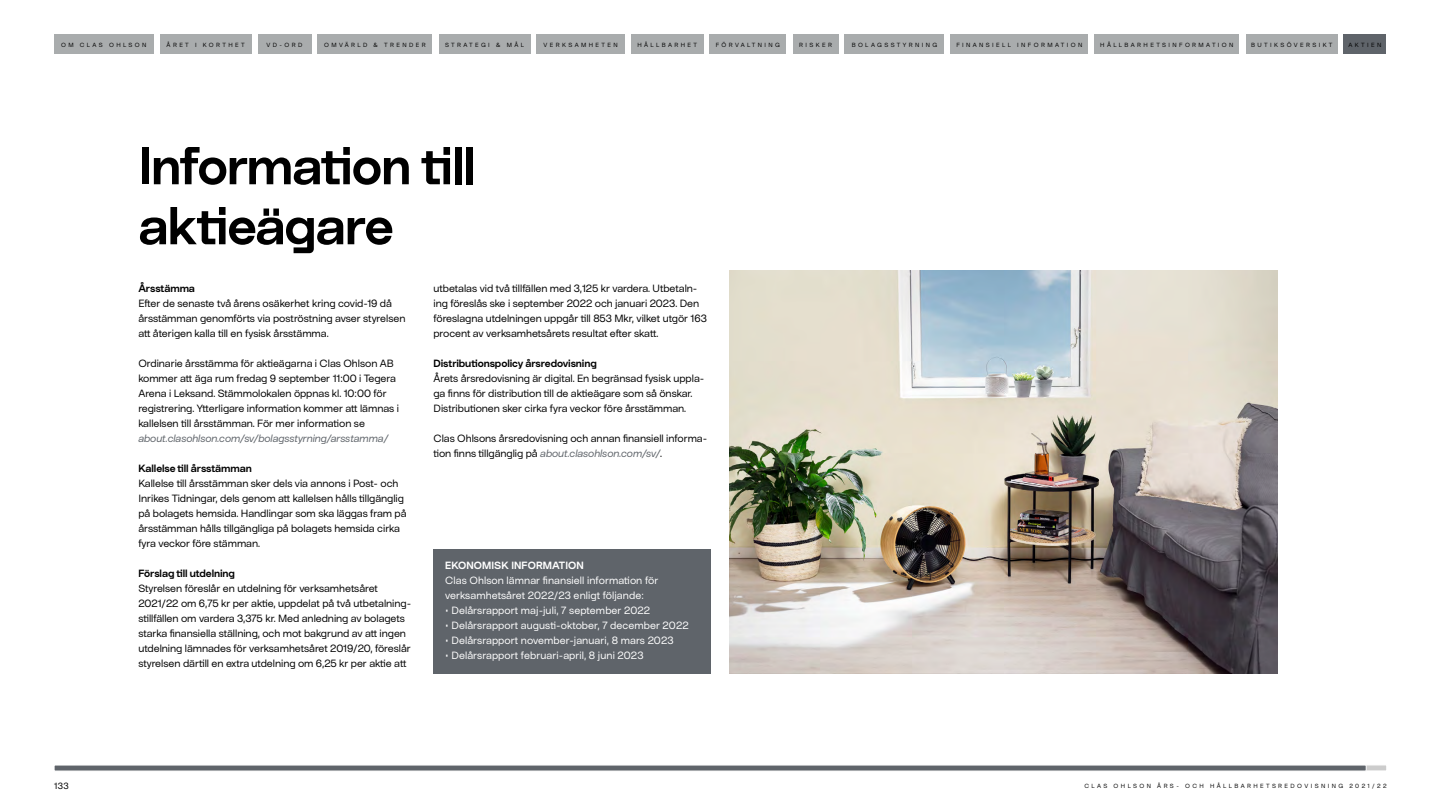
<style>
.page{position:relative;width:1440px;height:810px;background:#fff}
.page>*{position:absolute;margin:0;border:0;box-sizing:border-box;transform-origin:0 0}
.t1{font:700 52.5px/60px "Clas Ohlson Sans";letter-spacing:-.02em;color:#000}
.t2{font:10.5px/15px "Clas Ohlson Sans";color:#000}
.t3{font:10.5px/15px "Clas Ohlson Sans";letter-spacing:.01em;color:#fff}
.t4{font:700 10.5px "Clas Ohlson Sans";letter-spacing:-.005em;color:#000}
.t5{font:italic 10.5px "Clas Ohlson Sans";color:#5f646a}
.t6{font:700 10.5px "Clas Ohlson Sans";letter-spacing:.01em;color:#fff}
.t7{font:9px "Clas Ohlson Sans";color:#000}
.t8{font:6px "Clas Ohlson Sans";letter-spacing:.4em;color:#000}
.s1{font-style:italic;color:#5f646a}
</style>
<div class="page">
<div style="left:54px;top:34px;width:100px;height:20px;background:#a9acad"></div>
<div style="left:258px;top:34px;width:53px;height:20px;background:#a9acad"></div>
<div style="left:160px;top:34px;width:92px;height:20px;background:#a9acad"></div>
<div style="left:318px;top:34px;width:114px;height:20px;background:#a9acad"></div>
<div style="left:631px;top:34px;width:73px;height:20px;background:#a9acad"></div>
<div style="left:710px;top:34px;width:76px;height:20px;background:#a9acad"></div>
<div style="left:845px;top:34px;width:99px;height:20px;background:#a9acad"></div>
<div style="left:439px;top:34px;width:91px;height:20px;background:#a9acad"></div>
<div style="left:537px;top:34px;width:88px;height:20px;background:#a9acad"></div>
<div style="left:950px;top:34px;width:138px;height:20px;background:#a9acad"></div>
<div style="left:1094px;top:34px;width:145px;height:20px;background:#a9acad"></div>
<div style="left:1246px;top:34px;width:92px;height:20px;background:#a9acad"></div>
<div style="left:793px;top:34px;width:46px;height:20px;background:#a9acad"></div>
<img style="left:729px;top:270px;width:548px;height:403px">
<div style="left:434px;top:549px;width:277px;height:125px;background:#5f646a"></div>
<div style="left:1344px;top:34px;width:42px;height:20px;background:#5f646a"></div>
<svg style="left:54px;top:765px;width:1312px;height:6px;background:#7a7e83"></svg>
<p class="t8" style="left:61px;top:41px;width:87px">OM CLAS OHLSON</p>
<p class="t8" style="left:167px;top:41px;width:80px">ÅRET I KORTHET</p>
<p class="t8" style="left:267px;top:41px;width:37px">VD-ORD</p>
<p class="t8" style="left:324px;top:41px;width:103px">OMVÄRLD &amp; TRENDER</p>
<p class="t8" style="left:445px;top:41px;width:80px">STRATEGI &amp; MÅL</p>
<p class="t8" style="left:544px;top:41px;width:76px">VERKSAMHETEN</p>
<p class="t8" style="left:637px;top:41px;width:61px">HÅLLBARHET</p>
<p class="t8" style="left:716px;top:41px;width:66px">FÖRVALTNING</p>
<p class="t8" style="left:799px;top:41px;width:34px">RISKER</p>
<p class="t8" style="left:852px;top:41px;width:87px">BOLAGSSTYRNING</p>
<p class="t8" style="left:956px;top:41px;width:127px">FINANSIELL INFORMATION</p>
<p class="t8" style="left:1100px;top:41px;width:135px">HÅLLBARHETSINFORMATION</p>
<p class="t8" style="left:1251px;top:41px;width:83px">BUTIKSÖVERSIKT</p>
<p class="t8" style="left:1349px;top:41px;width:34px">AKTIEN</p>
<h1 class="t1" style="left:138px;top:136px;width:339px">Information till aktieägare</h1>
<p class="t4" style="left:138px;top:282px;width:58px">Årsstämma</p>
<p class="t2" style="left:138px;top:296px;width:269px">Efter de senaste två årens osäkerhet kring covid-19 då årsstämman genomförts via poströstning avser styrelsen att återigen kalla till en fysisk årsstämma.</p>
<p class="t2" style="left:138px;top:356px;width:262px">Ordinarie årsstämma för aktieägarna i Clas Ohlson AB kommer att äga rum fredag 9 september 11:00 i Tegera Arena i Leksand. Stämmolokalen öppnas kl. 10:00 för registrering. Ytterligare information kommer att lämnas i kallelsen till årsstämman. För mer information se</p>
<p class="t5" style="left:138px;top:432px;width:251px">about.clasohlson.com/sv/bolagsstyrning/arsstamma/</p>
<p class="t4" style="left:138px;top:462px;width:115px">Kallelse till årsstämman</p>
<p class="t2" style="left:138px;top:476px;width:270px">Kallelse till årsstämman sker dels via annons i Post- och Inrikes Tidningar, dels genom att kallelsen hålls tillgänglig på bolagets hemsida. Handlingar som ska läggas fram på årsstämman hålls tillgängliga på bolagets hemsida cirka fyra veckor före stämman.</p>
<p class="t4" style="left:138px;top:567px;width:98px">Förslag till utdelning</p>
<p class="t2" style="left:138px;top:581px;width:274px">Styrelsen föreslår en utdelning för verksamhetsåret 2021/22 om 6,75 kr per aktie, uppdelat på två utbetalning&shy;stillfällen om vardera 3,375 kr. Med anledning av bolagets starka finansiella ställning, och mot bakgrund av att ingen utdelning lämnades för verksamhetsåret 2019/20, föreslår styrelsen därtill en extra utdelning om 6,25 kr per aktie att</p>
<p class="t2" style="left:433px;top:281px;width:275px">utbetalas vid två tillfällen med 3,125 kr vardera. Utbetaln&shy;ing föreslås ske i september 2022 och januari 2023. Den föreslagna utdelningen uppgår till 853 Mkr, vilket utgör 163 procent av verksamhetsårets resultat efter skatt.</p>
<p class="t4" style="left:433px;top:357px;width:165px">Distributionspolicy årsredovisning</p>
<p class="t2" style="left:433px;top:371px;width:272px">Årets årsredovisning är digital. En begränsad fysisk uppla&shy;ga finns för distribution till de aktieägare som så önskar.<br>Distributionen sker cirka fyra veckor före årsstämman.</p>
<p class="t2" style="left:433px;top:431px;width:275px">Clas Ohlsons årsredovisning och annan finansiell informa&shy;tion finns tillgänglig på <span class="s1">about.clasohlson.com/sv/</span>.</p>
<p class="t6" style="left:445px;top:559px;width:140px">EKONOMISK INFORMATION</p>
<p class="t3" style="left:445px;top:573px;width:215px">Clas Ohlson lämnar finansiell information för verksamhetsåret 2022/23 enligt följande:</p>
<p class="t3" style="left:445px;top:603px;width:207px">• Delårsrapport maj-juli, 7 september 2022</p>
<p class="t3" style="left:445px;top:618px;width:245px">• Delårsrapport augusti-oktober, 7 december 2022</p>
<p class="t3" style="left:445px;top:633px;width:230px">• Delårsrapport november-januari, 8 mars 2023</p>
<p class="t3" style="left:445px;top:648px;width:200px">• Delårsrapport februari-april, 8 juni 2023</p>
<p class="t7" style="left:54px;top:781px;width:16px">133</p>
<p class="t8" style="left:1084px;top:782px;width:304px">CLAS OHLSON ÅRS- OCH HÅLLBARHETSREDOVISNING 2021/22</p>
</div>
